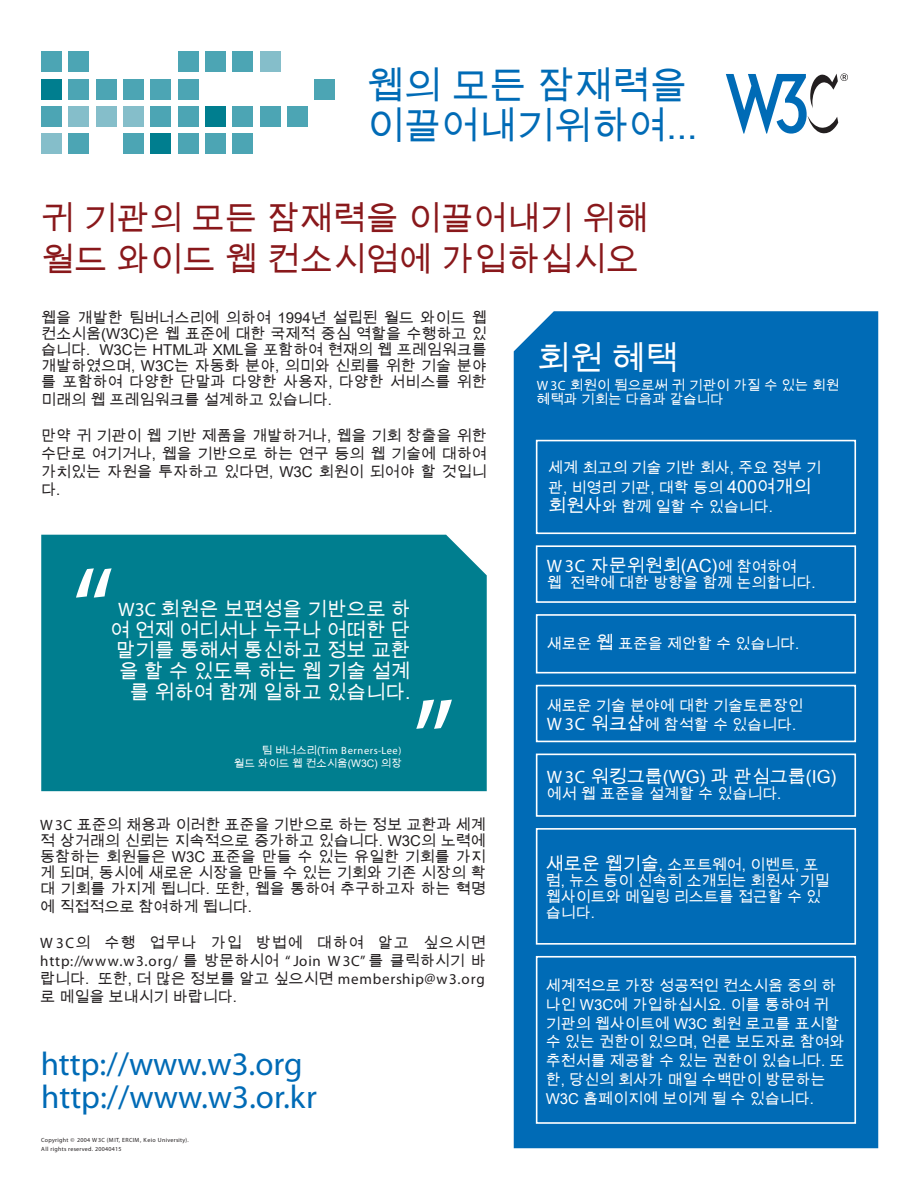
<style>
.page{position:relative;width:918px;height:1188px;background:#fff}
.page>*{position:absolute;margin:0;border:0;box-sizing:border-box;transform-origin:0 0}
.t1{font:120px "Myriad";color:#fff}
.t2{font:37.5px/40.5px "Arial Unicode MS";color:#006bb6}
.t3{font:33px "Myriad";color:#006bb6}
.t4{font:33px/41.4px "Arial Unicode MS";color:#89181b}
.t5{font:33px "Arial Unicode MS";color:#fff}
.t6{font:19.5px/20.9px "Arial Unicode MS";color:#fff;text-align:right}
.t7{font:18px "Arial Unicode MS";color:#fff}
.t8{font:15px/16px "Arial Unicode MS";color:#231f20;text-align:justify}
.t9{font:15px/18.8px "Arial Unicode MS";color:#fff}
.t10{font:13.5px/14.4px "Arial Unicode MS";color:#fff}
.t11{font:10.5px/13.5px "Arial Unicode MS";color:#fff;text-align:right}
.t12{font:6px/9px "Myriad";letter-spacing:.045em;color:#231f20}
.s1{font-family:"Myriad"}
.s2{font-size:18px}
.s3{font-size:15px}
.s4{font-family:"Myriad";font-size:18px}
</style>
<div class="page">
<div style="left:41px;top:535px;width:446px;height:256px;background:#007e8f"></div>
<div style="left:514px;top:311px;width:364px;height:837px;background:#006bb6"></div>
<svg style="left:726px;top:73px;width:122px;height:61px"></svg>
<div style="left:123px;top:133px;width:21px;height:21px;background:#4ca5b4"></div>
<div style="left:151px;top:133px;width:20px;height:21px;background:#007e8f"></div>
<div style="left:178px;top:133px;width:20px;height:21px;background:#4ca5b4"></div>
<div style="left:205px;top:133px;width:21px;height:21px;background:#4ca5b4"></div>
<div style="left:233px;top:133px;width:20px;height:21px;background:#4ca5b4"></div>
<div style="left:41px;top:106px;width:21px;height:20px;background:#4ca5b4"></div>
<div style="left:69px;top:106px;width:20px;height:20px;background:#85beca"></div>
<div style="left:96px;top:106px;width:20px;height:20px;background:#85beca"></div>
<div style="left:123px;top:106px;width:21px;height:20px;background:#85beca"></div>
<div style="left:151px;top:106px;width:20px;height:20px;background:#4ca5b4"></div>
<div style="left:178px;top:106px;width:20px;height:20px;background:#4ca5b4"></div>
<div style="left:205px;top:106px;width:21px;height:20px;background:#007e8f"></div>
<div style="left:233px;top:106px;width:20px;height:20px;background:#4ca5b4"></div>
<div style="left:260px;top:106px;width:21px;height:20px;background:#4ca5b4"></div>
<div style="left:287px;top:106px;width:21px;height:20px;background:#4ca5b4"></div>
<div style="left:41px;top:79px;width:21px;height:20px;background:#007e8f"></div>
<div style="left:69px;top:79px;width:20px;height:20px;background:#4ca5b4"></div>
<div style="left:96px;top:79px;width:20px;height:20px;background:#4ca5b4"></div>
<div style="left:123px;top:79px;width:21px;height:20px;background:#4ca5b4"></div>
<div style="left:151px;top:79px;width:20px;height:20px;background:#4ca5b4"></div>
<div style="left:178px;top:79px;width:20px;height:20px;background:#4ca5b4"></div>
<div style="left:315px;top:79px;width:20px;height:20px;background:#4ca5b4"></div>
<div style="left:41px;top:52px;width:21px;height:20px;background:#4ca5b4"></div>
<div style="left:69px;top:52px;width:20px;height:20px;background:#4ca5b4"></div>
<div style="left:178px;top:52px;width:20px;height:20px;background:#4ca5b4"></div>
<div style="left:205px;top:52px;width:21px;height:20px;background:#4ca5b4"></div>
<div style="left:233px;top:52px;width:20px;height:20px;background:#4ca5b4"></div>
<div style="left:260px;top:52px;width:21px;height:20px;background:#85beca"></div>
<div style="left:41px;top:133px;width:21px;height:21px;background:#85beca"></div>
<div style="left:69px;top:133px;width:20px;height:21px;background:#4ca5b4"></div>
<div style="left:536px;top:956px;width:320px;height:168px;border:2px solid #fff"></div>
<div style="left:536px;top:828px;width:320px;height:117px;border:2px solid #fff"></div>
<div style="left:536px;top:754px;width:320px;height:63px;border:2px solid #fff"></div>
<div style="left:536px;top:685px;width:320px;height:57px;border:2px solid #fff"></div>
<div style="left:536px;top:614px;width:320px;height:59px;border:2px solid #fff"></div>
<div style="left:536px;top:545px;width:320px;height:58px;border:2px solid #fff"></div>
<div style="left:536px;top:440px;width:320px;height:94px;border:2px solid #fff"></div>
<p class="t2" style="left:366px;top:64px;width:333px">웹의 모든 잠재력을 이끌어내기위하여...</p>
<p class="t4" style="left:41px;top:197px;width:608px">귀 기관의 모든 잠재력을 이끌어내기 위해 월드 와이드 웹 컨소시엄에 가입하십시오</p>
<p class="t8" style="left:41px;top:310px;width:447px">웹을 개발한 팀버너스리에 의하여 1994년 설립된 월드 와이드 웹 컨소시움(W3C)은 웹 표준에 대한 국제적 중심 역할을 수행하고 있 습니다. W3C는 HTML과 XML을 포함하여 현재의 웹 프레임워크를 개발하였으며, W3C는 자동화 분야, 의미와 신뢰를 위한 기술 분야 를 포함하여 다양한 단말과 다양한 사용자, 다양한 서비스를 위한</p>
<p class="t8" style="left:41px;top:392px;width:292px">미래의 웹 프레임워크를 설계하고 있습니다.</p>
<p class="t8" style="left:41px;top:427px;width:447px;line-height:18px">만약 귀 기관이 웹 기반 제품을 개발하거나, 웹을 기회 창출을 위한 수단로 여기거나, 웹을 기반으로 하는 연구 등의 웹 기술에 대하여 가치있는 자원을 투자하고 있다면, W3C 회원이 되어야 할 것입니 다.</p>
<p class="t1" style="left:72px;top:552px;width:44px">“</p>
<p class="t6" style="left:110px;top:598px;width:302px"><span class="s1">W3C</span> 회원은 보편성을 기반으로 하 여 언제 어디서나 누구나 어떠한 단 말기를 통해서 통신하고 정보 교환 을할수있도록하는웹기술설계 를 위하여 함께 일하고 있습니다.</p>
<p class="t1" style="left:412px;top:683px;width:44px">”</p>
<p class="t11" style="left:234px;top:743px;width:169px">팀 버너스리(<span class="s1">Tim Berners-Lee)<br></span>월드 와이드 웹 컨소시움(W3C) 의장</p>
<p class="t8" style="left:40px;top:816px;width:447px"><span class="s1">W 3C</span> 표준의 채용과 이러한 표준을 기반으로 하는 정보 교환과 세계 적 상거래의 신뢰는 지속적으로 증가하고 있습니다. W3C의 노력에 동참하는 회원들은 W3C 표준을 만들 수 있는 유일한 기회를 가지 게 되며, 동시에 새로운 시장을 만들 수 있는 기회와 기존 시장의 확 대 기회를 가지게 됩니다. 또한, 웹을 통하여 추구하고자 하는 혁명</p>
<p class="t8" style="left:40px;top:898px;width:213px">에 직접적으로 참여하게 됩니다.</p>
<p class="t8" style="left:40px;top:933px;width:447px;line-height:18px"><span class="s1">W 3C</span>의 수행 업무나 가입 방법에 대하여 알고 싶으시면 <span class="s1">http://www.w3.org/</span> 를 방문하시어 <span class="s1">“ Join W3C”</span> 를 클릭하시기 바 랍니다. 또한, 더 많은 정보를 알고 싶으시면 <span class="s1">membership@w3.org </span>로 메일을 보내시기 바랍니다.</p>
<p class="t3" style="left:41px;top:1047px;width:263px">http://www.w3.org</p>
<p class="t3" style="left:41px;top:1080px;width:277px">http://www.w3.or.kr</p>
<p class="t12" style="left:41px;top:1136px;width:149px">Copyright © 2004 W3C (MIT, ERCIM, Keio University).<br>All rights reserved. 20040415</p>
<p class="t5" style="left:537px;top:334px;width:143px">회원 혜택</p>
<p class="t10" style="left:537px;top:377px;width:304px"><span class="s1">W 3C</span> 회원이 됨으로써 귀 기관이 가질 수 있는 회원 혜택과 기회는 다음과 같습니다</p>
<p class="t9" style="left:548px;top:458px;width:275px;line-height:19.2px">세계 최고의 기술 기반 회사, 주요 정부 기 관, 비영리 기관, 대학 등의 <span class="s2">400여개의 회원사</span>와 함께 일할 수 있습니다.</p>
<p class="t7" style="left:547px;top:553px;width:252px"><span class="s1">W 3C</span> 자문위원회(AC)<span class="s3">에 참여하여</span></p>
<p class="t9" style="left:547px;top:573px;width:270px">웹 전략에 대한 방향을 함께 논의합니다.</p>
<p class="t9" style="left:547px;top:634px;width:254px">새로운 <span class="s2">웹</span> 표준을 제안할 수 있습니다.</p>
<p class="t9" style="left:547px;top:696px;width:258px;line-height:19.2px">새로운 기술 분야에 대한 기술토론장인<br><span class="s4">W 3C</span> <span class="s2">워크샵</span>에 참석할 수 있습니다.</p>
<p class="t7" style="left:547px;top:763px;width:291px"><span class="s1">W 3C</span> 워킹그룹(WG) 과 관심그룹(IG)</p>
<p class="t9" style="left:547px;top:784px;width:236px">에서 웹 표준을 설계할 수 있습니다.</p>
<p class="t9" style="left:546px;top:856px;width:285px;line-height:16px"><span class="s2">새로운 웹기술</span>, 소프트웨어, 이벤트, 포 럼, 뉴스 등이 신속히 소개되는 회원사 기밀 웹사이트와 메일링 리스트를 접근할 수 있 습니다.</p>
<p class="t9" style="left:546px;top:976px;width:300px">세계적으로 가장 성공적인 컨소시움 중의 하 나인 W3C에 가입하십시요. 이를 통하여 귀 기관의 웹사이트에 W3C 회원 로고를 표시할 수 있는 권한이 있으며, 언론 보도자료 참여와 추천서를 제공할 수 있는 권한이 있습니다. 또 한, 당신의 회사가 매일 수백만이 방문하는<br>W3C 홈페이지에 보이게 될 수 있습니다.</p>
</div>
